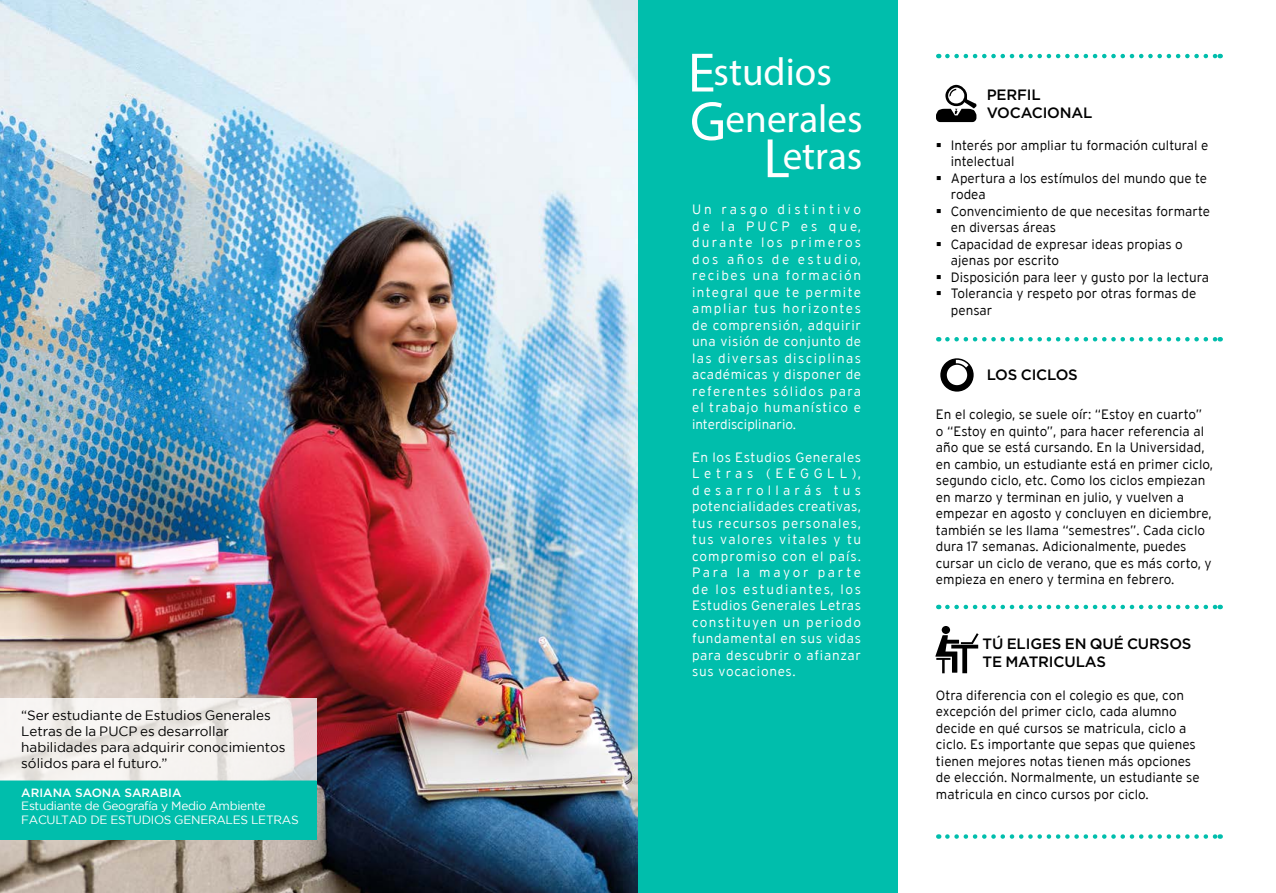
<style>
.page{position:relative;width:1276px;height:893px;background:#fff}
.page>*{position:absolute;margin:0;border:0;box-sizing:border-box;transform-origin:0 0}
.t1{font:55.95px "Myriad Pro";color:#fff}
.t2{font:39.15px/37px "Myriad Pro";color:#fff;text-align:right}
.t3{font:500 15px/18px "Gotham";letter-spacing:-.01em;color:#000}
.t4{font:300 13.5px/16.5px "Interstate";color:#000}
.t5{font:300 13.5px/16.5px "Interstate";letter-spacing:.05em;color:#fff;text-align:justify}
.t6{font:13.5px/16.2px "Gotham";color:#000}
.t7{font:12px/13.5px "Gotham";letter-spacing:-.025em;color:#fff}
.t8{font:500 12px "Gotham";color:#fff}
.s1{font-size:55.95px}
</style>
<div class="page">
<img style="left:0;top:0;width:638px;height:893px">
<svg style="left:0;top:698px;width:316px;height:83px;fill:#f5f2ef"></svg>
<div style="left:0;top:781px;width:316px;height:58px;background:#00beac"></div>
<svg style="left:947px;top:54px;width:273px;height:4px"></svg>
<svg style="left:947px;top:834px;width:273px;height:5px"></svg>
<svg style="left:947px;top:337px;width:273px;height:4px"></svg>
<svg style="left:947px;top:605px;width:273px;height:4px"></svg>
<svg style="left:936px;top:85px;width:40px;height:37px"></svg>
<div style="left:638px;top:0;width:260px;height:893px;background:#00beac"></div>
<svg style="left:940px;top:358px;width:33px;height:34px"></svg>
<div style="left:941px;top:626px;width:9px;height:8px;background:#000;border-radius:50%"></div>
<svg style="left:935px;top:633px;width:43px;height:40px"></svg>
<p class="t6" style="left:21px;top:706px;width:266px">“Ser estudiante de Estudios Generales Letras de la PUCP es desarrollar habilidades para adquirir conocimientos sólidos para el futuro.”</p>
<p class="t8" style="left:21px;top:785px;width:162px">ARIANA SAONA SARABIA</p>
<p class="t7" style="left:21px;top:799px;width:279px">Estudiante de Geografía y Medio Ambiente<br>FACULTAD DE ESTUDIOS GENERALES LETRAS</p>
<h2 class="t2" style="left:688px;top:52px;width:145px"><span class="s1">E</span>studios</h2>
<h1 class="t1" style="left:690px;top:87px;width:38px">G</h1>
<h2 class="t2" style="left:725px;top:100px;width:138px">enerales<br><span class="s1">L</span>etras</h2>
<p class="t5" style="left:692px;top:201px;width:171px">Un rasgo distintivo de la PUCP es que, durante los primeros dos años de estudio, recibes una formación integral que te permite ampliar tus horizontes de comprensión, adquirir una visión de conjunto de las diversas disciplinas académicas y disponer de referentes sólidos para el trabajo humanístico e interdisciplinario.</p>
<p class="t5" style="left:692px;top:449px;width:171px">En los Estudios Generales Letras (EEGGLL), desarrollarás tus potencialidades creativas, tus recursos personales, tus valores vitales y tu compromiso con el país.<br>Para la mayor parte de los estudiantes, los Estudios Generales Letras constituyen un periodo fundamental en sus vidas para descubrir o afianzar sus vocaciones.</p>
<p class="t3" style="left:986px;top:85px;width:107px">PERFIL<br>VOCACIONAL</p>
<p class="t4" style="left:951px;top:137px;width:261px">Interés por ampliar tu formación cultural e intelectual<br>Apertura a los estímulos del mundo que te rodea<br>Convencimiento de que necesitas formarte en diversas áreas<br>Capacidad de expresar ideas propias o ajenas por escrito<br>Disposición para leer y gusto por la lectura<br>Tolerancia y respeto por otras formas de pensar</p>
<p class="t3" style="left:986px;top:366px;width:93px">LOS CICLOS</p>
<p class="t4" style="left:936px;top:406px;width:279px">En el colegio, se suele oír: “Estoy en cuarto”<br>o “Estoy en quinto”, para hacer referencia al año que se está cursando. En la Universidad, en cambio, un estudiante está en primer ciclo, segundo ciclo, etc. Como los ciclos empiezan en marzo y terminan en julio, y vuelven a empezar en agosto y concluyen en diciembre, también se les llama “semestres”. Cada ciclo dura 17 semanas. Adicionalmente, puedes cursar un ciclo de verano, que es más corto, y empieza en enero y termina en febrero.</p>
<p class="t3" style="left:982px;top:634px;width:210px">TÚ ELIGES EN QUÉ CURSOS<br>TE MATRICULAS</p>
<p class="t4" style="left:936px;top:686px;width:265px">Otra diferencia con el colegio es que, con excepción del primer ciclo, cada alumno decide en qué cursos se matricula, ciclo a ciclo. Es importante que sepas que quienes tienen mejores notas tienen más opciones de elección. Normalmente, un estudiante se matricula en cinco cursos por ciclo.</p>
</div>
